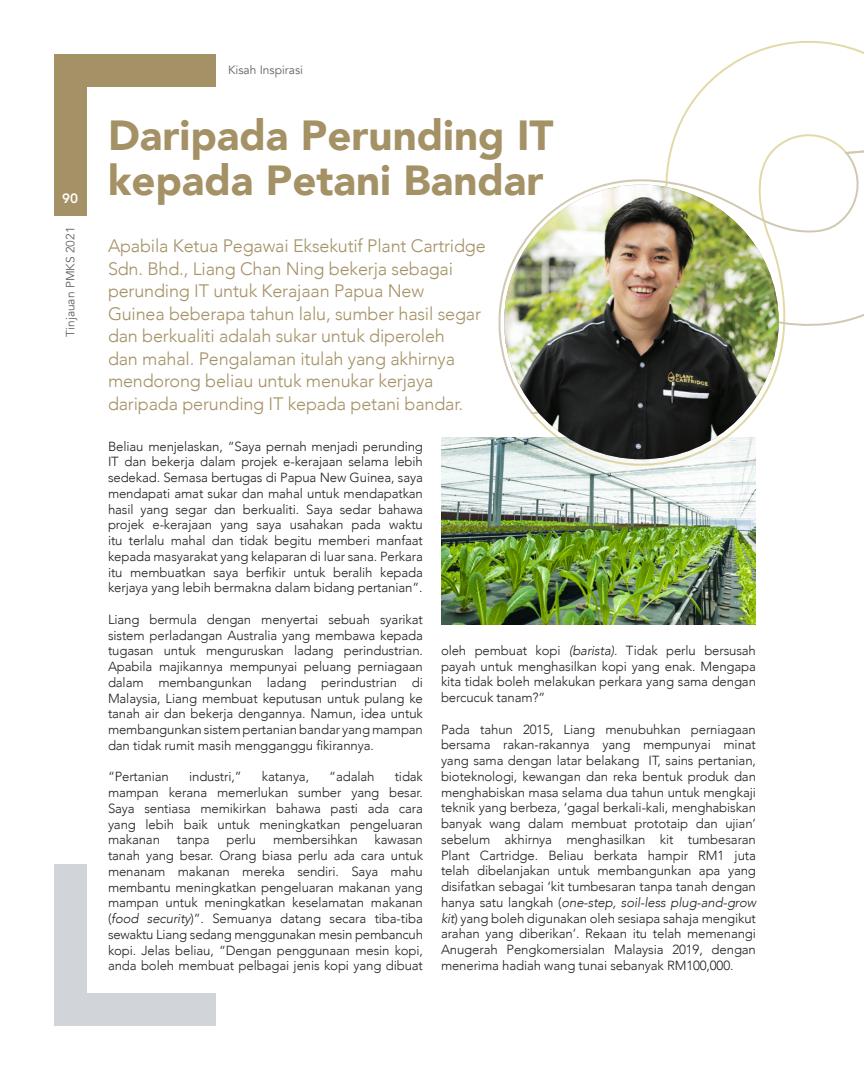
<style>
.page{position:relative;width:864px;height:1080px;background:#fff}
.page>*{position:absolute;margin:0;border:0;box-sizing:border-box;transform-origin:0 0}
.t1{font:900 42px/45px "Avenir";color:#a49165}
.t2{font:300 18px/22.5px "Avenir";letter-spacing:-.01em;color:#a49165}
.t3{font:800 13.5px "Avenir";color:#fff}
.t4{font:300 13.2px/15.8px "Avenir";letter-spacing:-.01em;color:#231f20;text-align:justify}
.t5{font:12px "Avenir";color:#636366}
.s1{font-style:italic}
</style>
<div class="page">
<div style="left:54px;top:993px;width:162px;height:33px;background:#d1d5da"></div>
<div style="left:54px;top:864px;width:33px;height:162px;background:#d1d5da"></div>
<div style="left:54px;top:54px;width:162px;height:33px;background:#a49165"></div>
<div style="left:54px;top:54px;width:33px;height:162px;background:#a49165"></div>
<img style="left:441px;top:437px;width:315px;height:187px">
<svg style="left:528px;top:41px;width:336px;height:427px"></svg>
<svg style="left:498px;top:89px;width:366px;height:326px"></svg>
<img style="left:504px;top:185px;width:275px;height:274px;border-radius:137px">
<p class="t3" style="left:62px;top:187px;width:17px">90</p>
<p class="t5" style="left:63px;top:337px;width:112px;rotate:-90deg">Tinjauan PMKS 2021</p>
<p class="t5" style="left:228px;top:62px;width:77px">Kisah Inspirasi</p>
<p class="t1" style="left:108px;top:112px;width:447px">Daripada Perunding IT kepada Petani Bandar</p>
<p class="t2" style="left:108px;top:235px;width:379px">Apabila Ketua Pegawai Eksekutif Plant Cartridge Sdn. Bhd., Liang Chan Ning bekerja sebagai perunding IT untuk Kerajaan Papua New<br>Guinea beberapa tahun lalu, sumber hasil segar dan berkualiti adalah sukar untuk diperoleh<br>dan mahal. Pengalaman itulah yang akhirnya mendorong beliau untuk menukar kerjaya daripada perunding IT kepada petani bandar.</p>
<p class="t4" style="left:108px;top:438px;width:317px">Beliau menjelaskan, “Saya pernah menjadi perunding IT dan bekerja dalam projek e-kerajaan selama lebih sedekad. Semasa bertugas di Papua New Guinea, saya mendapati amat sukar dan mahal untuk mendapatkan hasil yang segar dan berkualiti. Saya sedar bahawa projek e-kerajaan yang saya usahakan pada waktu itu terlalu mahal dan tidak begitu memberi manfaat kepada masyarakat yang kelaparan di luar sana. Perkara itu membuatkan saya berfikir untuk beralih kepada kerjaya yang lebih bermakna dalam bidang pertanian”.</p>
<p class="t4" style="left:108px;top:611px;width:317px">Liang bermula dengan menyertai sebuah syarikat sistem perladangan Australia yang membawa kepada tugasan untuk menguruskan ladang perindustrian.<br>Apabila majikannya mempunyai peluang perniagaan dalam membangunkan ladang perindustrian di Malaysia, Liang membuat keputusan untuk pulang ke tanah air dan bekerja dengannya. Namun, idea untuk membangunkan sistem pertanian bandar yang mampan dan tidak rumit masih mengganggu fikirannya.</p>
<p class="t4" style="left:108px;top:769px;width:62px">“Pertanian</p>
<p class="t4" style="left:189px;top:769px;width:54px">industri,”</p>
<p class="t4" style="left:262px;top:769px;width:49px">katanya,</p>
<p class="t4" style="left:329px;top:769px;width:47px">“adalah</p>
<p class="t4" style="left:441px;top:642px;width:317px">oleh pembuat kopi <span class="s1">(barista)</span>. Tidak perlu bersusah payah untuk menghasilkan kopi yang enak. Mengapa kita tidak boleh melakukan perkara yang sama dengan bercucuk tanam?”</p>
<p class="t4" style="left:441px;top:721px;width:317px">Pada tahun 2015, Liang menubuhkan perniagaan bersama rakan-rakannya yang mempunyai minat yang sama dengan latar belakang IT, sains pertanian, bioteknologi, kewangan dan reka bentuk produk dan menghabiskan masa selama dua tahun untuk mengkaji teknik yang berbeza, ‘gagal berkali-kali, menghabiskan banyak wang dalam membuat prototaip dan ujian’ sebelum akhirnya menghasilkan kit tumbesaran Plant Cartridge. Beliau berkata hampir RM1 juta telah dibelanjakan untuk membangunkan apa yang disifatkan sebagai ‘kit tumbesaran tanpa tanah dengan hanya satu langkah (<span class="s1">one-step, soil-less plug-and-grow kit</span>) yang boleh digunakan oleh sesiapa sahaja mengikut arahan yang diberikan’. Rekaan itu telah memenangi Anugerah Pengkomersialan Malaysia 2019, dengan menerima hadiah wang tunai sebanyak RM100,000.</p>
<p class="t4" style="left:108px;top:769px;width:317px;text-indent:287px">tidak mampan kerana memerlukan sumber yang besar.<br>Saya sentiasa memikirkan bahawa pasti ada cara yang lebih baik untuk meningkatkan pengeluaran makanan</p>
<p class="t4" style="left:108px;top:832px;width:317px;text-indent:267px">kawasan tanah yang besar. Orang biasa perlu ada cara untuk menanam makanan mereka sendiri. Saya mahu membantu meningkatkan pengeluaran makanan yang mampan untuk meningkatkan keselamatan makanan</p>
<p class="t4" style="left:108px;top:911px;width:317px">(<span class="s1">food security</span>)”. Semuanya datang secara tiba-tiba</p>
<p class="t4" style="left:108px;top:926px;width:317px">sewaktu Liang sedang menggunakan mesin pembancuh kopi. Jelas beliau, “Dengan penggunaan mesin kopi, anda boleh membuat pelbagai jenis kopi yang dibuat</p>
<p class="t4" style="left:177px;top:832px;width:34px">tanpa</p>
<p class="t4" style="left:227px;top:832px;width:31px">perlu</p>
<p class="t4" style="left:273px;top:832px;width:86px">membersihkan</p>
</div>
